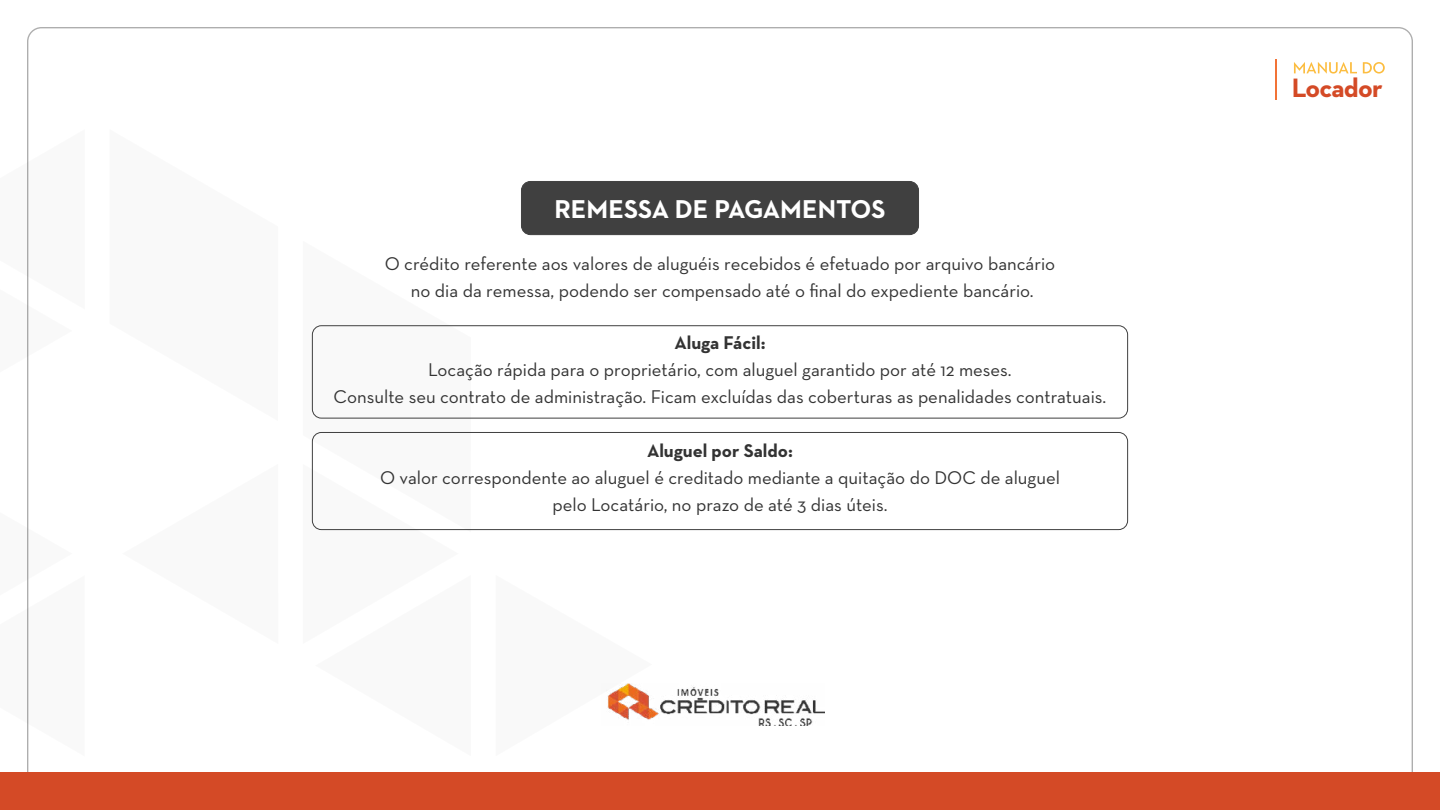
<style>
.page{position:relative;width:1440px;height:810px;background:#fff}
.page>*{position:absolute;margin:0;border:0;box-sizing:border-box;transform-origin:0 0}
.t1{font:700 27.08px "Neutraface 2 Text";letter-spacing:-.03em;color:#d44a26}
.t2{font:700 26.25px "Neutraface 2 Text";color:#fff}
.t3{font:18.75px/27px "Neutra Text";color:#333;text-align:center}
.t4{font:700 18.75px "Neutra Text";color:#333}
</style>
<div class="page">
<svg style="left:311px;top:327px;width:160px;height:137px"></svg>
<svg style="left:311px;top:464px;width:160px;height:67px"></svg>
<div style="left:0;top:773px;width:1440px;height:37px;background:#d44a26"></div>
<div style="left:521px;top:181px;width:398px;height:54px;background:#404040;border-radius:9px"></div>
<div style="left:521px;top:181px;width:398px;height:54px;border:1px solid #404040;border-radius:9px"></div>
<div style="left:312px;top:325px;width:816px;height:93px;border:1px solid #404040;border-radius:9px"></div>
<div style="left:312px;top:432px;width:816px;height:98px;border:1px solid #404040;border-radius:9px"></div>
<hr style="left:1276px;top:59px;width:1px;height:41px;background:#f27336">
<svg style="left:1294px;top:62px;width:91px;height:12px"></svg>
<img style="left:606px;top:683px;width:219px;height:42px">
<h2 class="t2" style="left:554px;top:193px;width:333px">REMESSA DE PAGAMENTOS</h2>
<p class="t3" style="left:385px;top:250px;width:672px">O crédito referente aos valores de aluguéis recebidos é efetuado por arquivo bancário no dia da remessa, podendo ser compensado até o final do expediente bancário.</p>
<p class="t4" style="left:674px;top:331px;width:93px">Aluga Fácil:</p>
<p class="t3" style="left:334px;top:356px;width:774px">Locação rápida para o proprietário, com aluguel garantido por até 12 meses.<br>Consulte seu contrato de administração. Ficam excluídas das coberturas as penalidades contratuais.</p>
<p class="t4" style="left:647px;top:439px;width:147px">Aluguel por Saldo:</p>
<p class="t3" style="left:380px;top:464px;width:681px">O valor correspondente ao aluguel é creditado mediante a quitação do DOC de aluguel pelo Locatário, no prazo de até 3 dias úteis.</p>
<h1 class="t1" style="left:1292px;top:70px;width:92px">Locador</h1>
</div>
